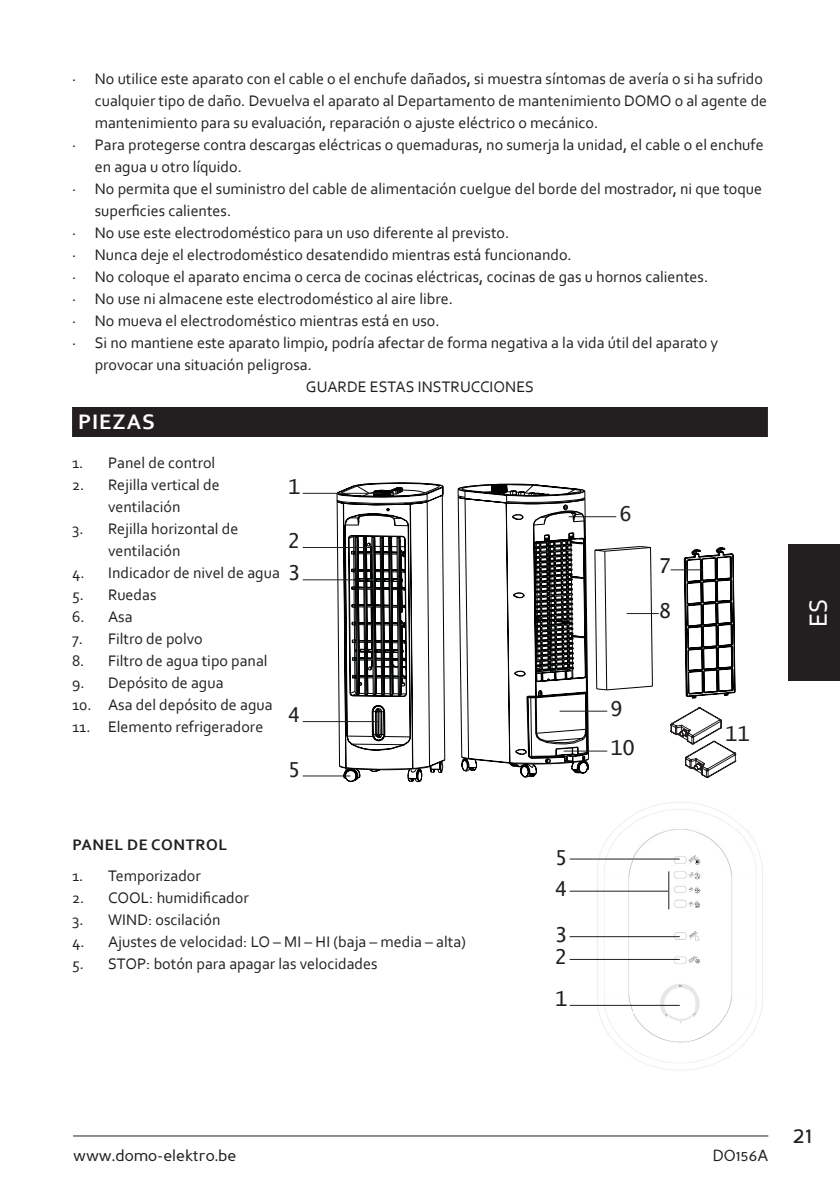
<style>
.page{position:relative;width:840px;height:1191px;background:#fff}
.page>*{position:absolute;margin:0;border:0;box-sizing:border-box;transform-origin:0 0}
.t1{font:26px "Corbel";color:#fff}
.t2{font:24px "Perspective Sans";color:#231f20}
.TITEL_NIVEAU_1{font:700 22px "Corbel";letter-spacing:.04em;color:#fff}
.t3{font:20.6px "Lucida Console";color:#231f20}
.TEKST{font:16px/22px "Corbel";color:#231f20}
.t4{font:16px "Perspective Sans";color:#231f20}
.TITEL_NIVEAU_2{font:700 16px "Corbel";letter-spacing:.04em;color:#231f20}
</style>
<div class="page">
<hr style="left:73px;top:1135px;width:694px;height:1px;background:#231f20">
<div style="left:788px;top:544px;width:51px;height:136px;background:#231f20"></div>
<div style="left:72px;top:407px;width:695px;height:30px;background:#231f20"></div>
<svg style="left:336px;top:482px;width:109px;height:300px"></svg>
<hr style="left:302px;top:493px;width:79px;height:1px;background:#231f20">
<hr style="left:302px;top:547px;width:69px;height:1px;background:#231f20">
<hr style="left:302px;top:579px;width:59px;height:1px;background:#231f20">
<hr style="left:302px;top:721px;width:76px;height:1px;background:#231f20">
<hr style="left:302px;top:775px;width:48px;height:1px;background:#231f20">
<svg style="left:457px;top:484px;width:279px;height:294px"></svg>
<hr style="left:670px;top:569px;width:32px;height:1px;background:#231f20">
<hr style="left:626px;top:613px;width:32px;height:1px;background:#231f20">
<hr style="left:559px;top:711px;width:48px;height:1px;background:#231f20">
<hr style="left:563px;top:750px;width:44px;height:1px;background:#231f20">
<img style="left:591px;top:802px;width:172px;height:269px">
<hr style="left:569px;top:1005px;width:110px;height:1px;background:#231f20">
<hr style="left:569px;top:959px;width:110px;height:1px;background:#231f20">
<hr style="left:569px;top:936px;width:110px;height:1px;background:#231f20">
<hr style="left:569px;top:858px;width:110px;height:1px;background:#231f20">
<hr style="left:569px;top:890px;width:99px;height:1px;background:#231f20">
<hr style="left:668px;top:871px;width:1px;height:38px;background:#231f20">
<p class="TEKST" style="left:95px;top:67px;width:673px;text-indent:-23px">· No utilice este aparato con el cable o el enchufe dañados, si muestra síntomas de avería o si ha sufrido cualquier tipo de daño. Devuelva el aparato al Departamento de mantenimiento DOMO o al agente de mantenimiento para su evaluación, reparación o ajuste eléctrico o mecánico.</p>
<p class="TEKST" style="left:95px;top:133px;width:670px;text-indent:-23px">· Para protegerse contra descargas eléctricas o quemaduras, no sumerja la unidad, el cable o el enchufe en agua u otro líquido.</p>
<p class="TEKST" style="left:95px;top:177px;width:668px;text-indent:-23px">· No permita que el suministro del cable de alimentación cuelgue del borde del mostrador, ni que toque superficies calientes.</p>
<p class="TEKST" style="left:72px;top:221px;width:438px">· No use este electrodoméstico para un uso diferente al previsto.</p>
<p class="TEKST" style="left:72px;top:243px;width:501px">· Nunca deje el electrodoméstico desatendido mientras está funcionando.</p>
<p class="TEKST" style="left:72px;top:265px;width:637px">· No coloque el aparato encima o cerca de cocinas eléctricas, cocinas de gas u hornos calientes.</p>
<p class="TEKST" style="left:72px;top:287px;width:382px">· No use ni almacene este electrodoméstico al aire libre.</p>
<p class="TEKST" style="left:72px;top:309px;width:369px">· No mueva el electrodoméstico mientras está en uso.</p>
<p class="TEKST" style="left:95px;top:331px;width:624px;text-indent:-23px">· Si no mantiene este aparato limpio, podría afectar de forma negativa a la vida útil del aparato y provocar una situación peligrosa.</p>
<p class="TEKST" style="left:306px;top:375px;width:229px">GUARDE ESTAS INSTRUCCIONES</p>
<p class="TITEL_NIVEAU_1" style="left:78px;top:408px;width:78px">PIEZAS</p>
<p class="TEKST" style="left:72px;top:451px;width:145px">1. Panel de control</p>
<p class="TEKST" style="left:72px;top:473px;width:149px;text-align:center">2. Rejilla vertical de ventilación</p>
<p class="TEKST" style="left:108px;top:517px;width:132px;text-indent:-36px">3. Rejilla horizontal de ventilación</p>
<p class="TEKST" style="left:72px;top:561px;width:209px">4. Indicador de nivel de agua</p>
<p class="TEKST" style="left:72px;top:583px;width:86px">5. Ruedas</p>
<p class="TEKST" style="left:72px;top:605px;width:62px">6. Asa</p>
<p class="TEKST" style="left:72px;top:627px;width:132px">7. Filtro de polvo</p>
<p class="TEKST" style="left:72px;top:649px;width:197px">8. Filtro de agua tipo panal</p>
<p class="TEKST" style="left:72px;top:671px;width:153px">9. Depósito de agua</p>
<p class="TEKST" style="left:72px;top:693px;width:202px">10. Asa del depósito de agua</p>
<p class="TEKST" style="left:72px;top:715px;width:193px">11. Elemento refrigeradore</p>
<p class="t3" style="left:288px;top:477px;width:14px">1</p>
<p class="t3" style="left:288px;top:532px;width:14px">2</p>
<p class="t3" style="left:288px;top:563px;width:14px">3</p>
<p class="t3" style="left:618px;top:505px;width:14px">6</p>
<p class="t3" style="left:658px;top:557px;width:14px">7</p>
<p class="t3" style="left:658px;top:602px;width:14px">8</p>
<p class="t3" style="left:609px;top:699px;width:14px">9</p>
<p class="t3" style="left:609px;top:739px;width:26px">10</p>
<p class="t3" style="left:288px;top:706px;width:14px">4</p>
<p class="t3" style="left:288px;top:761px;width:14px">5</p>
<p class="t3" style="left:724px;top:724px;width:26px">11</p>
<p class="TITEL_NIVEAU_2" style="left:72px;top:835px;width:156px">PANEL DE CONTROL</p>
<p class="TEKST" style="left:72px;top:864px;width:130px">1. Temporizador</p>
<p class="TEKST" style="left:72px;top:886px;width:178px">2. COOL: humidificador</p>
<p class="TEKST" style="left:72px;top:908px;width:150px">3. WIND: oscilación</p>
<p class="TEKST" style="left:72px;top:930px;width:395px">4. Ajustes de velocidad: LO – MI – HI (baja – media – alta)</p>
<p class="TEKST" style="left:72px;top:952px;width:307px">5. STOP: botón para apagar las velocidades</p>
<p class="t3" style="left:554px;top:848px;width:14px">5</p>
<p class="t3" style="left:554px;top:880px;width:14px">4</p>
<p class="t3" style="left:554px;top:926px;width:14px">3</p>
<p class="t3" style="left:554px;top:948px;width:14px">2</p>
<p class="t3" style="left:554px;top:990px;width:14px">1</p>
<h1 class="t1" style="left:801px;top:627px;width:30px;rotate:-90deg">ES</h1>
<p class="t4" style="left:73px;top:1146px;width:165px">www.domo-elektro.be</p>
<p class="t4" style="left:712px;top:1146px;width:57px">DO156A</p>
<h2 class="t2" style="left:792px;top:1120px;width:21px">21</h2>
</div>
